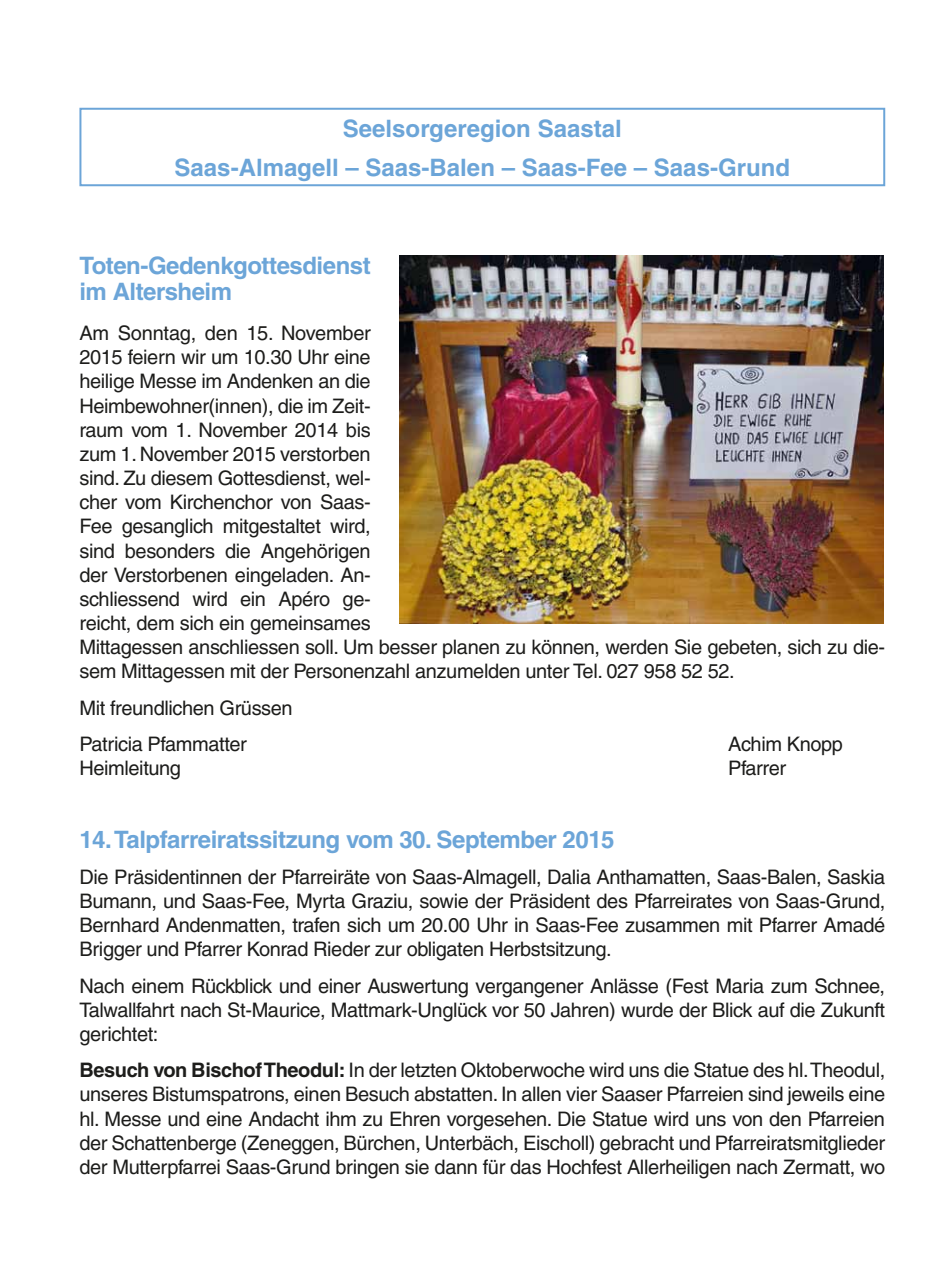
<style>
.page{position:relative;width:942px;height:1276px;background:#fff}
.page>*{position:absolute;margin:0;border:0;box-sizing:border-box;transform-origin:0 0}
.t1{font:700 24px/26.2px "Helvetica";letter-spacing:-.02em;color:#6ca5d8}
.t2{font:700 24px/38.8px "Helvetica";color:#6ca5d8;text-align:center}
.t3{font:20px/24.2px "Helvetica";letter-spacing:-.02em;color:#1d1d1b;text-align:justify}
.s1{font-weight:700}
</style>
<div class="page">
<div style="left:79px;top:108px;width:805px;height:78px;border:2px solid #6ca5d8"></div>
<img style="left:399px;top:255px;width:483px;height:369px">
<p class="t2" style="left:174px;top:109px;width:616px">Seelsorgeregion Saastal<br>Saas-Almagell – Saas-Balen – Saas-Fee – Saas-Grund</p>
<p class="t1" style="left:79px;top:252px;width:293px">Toten-Gedenkgottesdienst im Altersheim</p>
<p class="t3" style="left:79px;top:321px;width:807px;text-align:left">Am Sonntag, den 15. November<br>2015 feiern wir um 10.30 Uhr eine<br>heilige Messe im Andenken an die<br>Heimbewohner(innen), die im Zeit-<br>raum vom 1. November 2014 bis<br>zum 1. November 2015 verstorben<br>sind. Zu diesem Gottesdienst, wel-<br>cher vom Kirchenchor von Saas-<br>Fee gesanglich mitgestaltet wird,<br>sind besonders die Angehörigen<br>der Verstorbenen eingeladen. An-<br>schliessend wird ein Apéro ge-<br>reicht, dem sich ein gemeinsames<br>Mittagessen anschliessen soll. Um besser planen zu können, werden Sie gebeten, sich zu die&shy;sem Mittagessen mit der Personenzahl anzumelden unter Tel. 027 958 52 52.</p>
<p class="t3" style="left:79px;top:689px;width:215px;line-height:36.2px">Mit freundlichen Grüssen<br>Patricia Pfammatter</p>
<p class="t3" style="left:727px;top:731px;width:116px">Achim Knopp</p>
<p class="t3" style="left:79px;top:756px;width:103px">Heimleitung</p>
<p class="t3" style="left:727px;top:756px;width:60px">Pfarrer</p>
<p class="t1" style="left:79px;top:825px;width:536px">14. Talpfarreiratssitzung vom 30. September 2015</p>
<p class="t3" style="left:79px;top:864px;width:807px">Die Präsidentinnen der Pfarreiräte von Saas-Almagell, Dalia Anthamatten, Saas-Balen, Saskia Bumann, und Saas-Fee, Myrta Graziu, sowie der Präsident des Pfarreirates von Saas-Grund, Bernhard Andenmatten, trafen sich um 20.00 Uhr in Saas-Fee zusammen mit Pfarrer Amadé Brigger und Pfarrer Konrad Rieder zur obligaten Herbstsitzung.</p>
<p class="t3" style="left:79px;top:973px;width:806px">Nach einem Rückblick und einer Auswertung vergangener Anlässe (Fest Maria zum Schnee, Talwallfahrt nach St-Maurice, Mattmark-Unglück vor 50 Jahren) wurde der Blick auf die Zukunft gerichtet:</p>
<p class="t3" style="left:79px;top:1058px;width:807px"><span class="s1">Besuch von Bischof Theodul:</span> In der letzten Oktoberwoche wird uns die Statue des hl. Theodul, unseres Bistumspatrons, einen Besuch abstatten. In allen vier Saaser Pfarreien sind jeweils eine hl. Messe und eine Andacht ihm zu Ehren vorgesehen. Die Statue wird uns von den Pfarreien der Schattenberge (Zeneggen, Bürchen, Unterbäch, Eischoll) gebracht und Pfarreiratsmitglieder der Mutterpfarrei Saas-Grund bringen sie dann für das Hochfest Allerheiligen nach Zermatt, wo</p>
</div>
